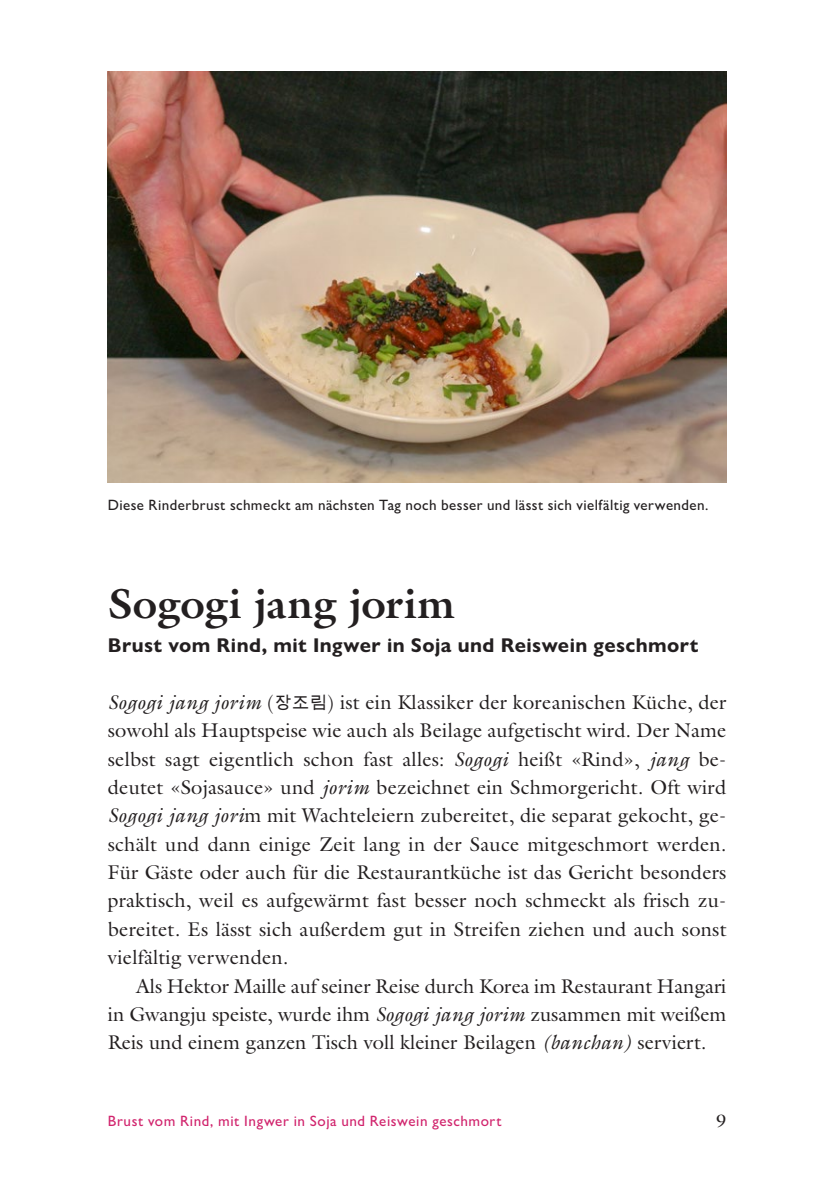
<style>
.page{position:relative;width:840px;height:1191px;background:#fff}
.page>*{position:absolute;margin:0;border:0;box-sizing:border-box;transform-origin:0 0}
.Titel{font:700 42px "Galliard Pro";color:#231f20}
.Lauftext_stumpf{font:20px/28.4px "Galliard Pro";letter-spacing:.01em;color:#231f20;text-align:justify}
.Lauftext{font:20px/28.4px "Galliard Pro";color:#231f20;text-align:justify}
.Unterzeile{font:700 20px "Gill Sans Nova";letter-spacing:.02em;color:#231f20}
.t1{font:18px "Galliard Pro";color:#231f20}
.Bildlegende{font:500 15px "Gill Sans Nova";letter-spacing:.03em;color:#231f20}
.t2{font:500 15px "Gill Sans Nova";letter-spacing:.035em;color:#d1246d}
.s1{font-style:italic}
.s2{font-family:"Arial Unicode MS";font-size:17px}
</style>
<div class="page">
<img style="left:108px;top:71px;width:618px;height:411px">
<p class="Bildlegende" style="left:108px;top:496px;width:602px">Diese Rinderbrust schmeckt am nächsten Tag noch besser und lässt sich vielfältig verwenden.</p>
<p class="Titel" style="left:108px;top:576px;width:348px">Sogogi jang jorim</p>
<p class="Unterzeile" style="left:108px;top:633px;width:592px">Brust vom Rind, mit Ingwer in Soja und Reiswein geschmort</p>
<p class="Lauftext_stumpf" style="left:108px;top:687px;width:619px"><span class="s1">Sogogi jang jorim</span> (<span class="s2">장조림</span>) ist ein Klassiker der koreanischen Küche, der sowohl als Hauptspeise wie auch als Beilage aufgetischt wird. Der Name selbst sagt eigentlich schon fast alles: <span class="s1">Sogogi</span> heißt «Rind», <span class="s1">jang</span> be&shy;deutet «Sojasauce» und <span class="s1">jorim</span> bezeichnet ein Schmorgericht. Oft wird <span class="s1">Sogogi jang jori</span>m mit Wachteleiern zubereitet, die separat gekocht, ge&shy;schält und dann einige Zeit lang in der Sauce mitgeschmort werden.<br>Für Gäste oder auch für die Restaurantküche ist das Gericht besonders praktisch, weil es aufgewärmt fast besser noch schmeckt als frisch zu&shy;bereitet. Es lässt sich außerdem gut in Streifen ziehen und auch sonst vielfältig verwenden.</p>
<p class="Lauftext" style="left:108px;top:971px;width:619px;text-indent:28px">Als Hektor Maille auf seiner Reise durch Korea im Restaurant Hangari in Gwangju speiste, wurde ihm <span class="s1">Sogogi jang jorim</span> zusammen mit weißem Reis und einem ganzen Tisch voll kleiner Beilagen <span class="s1">(banchan)</span> serviert.</p>
<p class="t2" style="left:108px;top:1111px;width:395px">Brust vom Rind, mit Ingwer in Soja und Reiswein geschmort</p>
<p class="t1" style="left:716px;top:1108px;width:12px">9</p>
</div>
